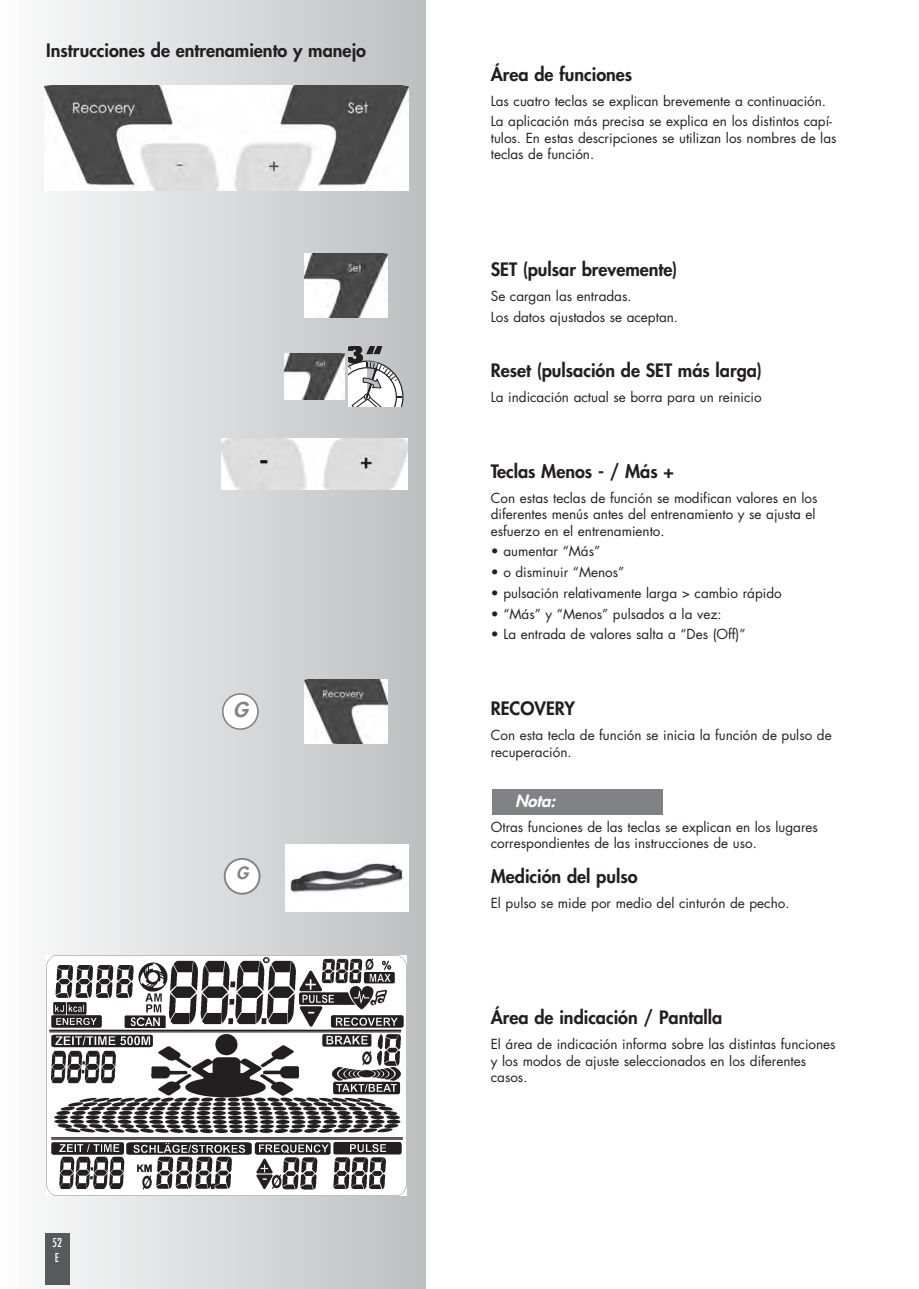
<style>
.page{position:relative;width:919px;height:1289px;background:#fff}
.page>*{position:absolute;margin:0;border:0;box-sizing:border-box;transform-origin:0 0}
.t1{font:italic 800 19.95px "Futura CE";color:#808285}
.t2{font:800 18px "Futura CE";color:#231f20}
.t3{font:italic 800 16.5px "Futura CE";color:#fff}
.t4{font:italic 800 16.5px "Futura CE";color:#808285}
.t5{font:13.5px/16.5px "Futura CE";color:#231f20}
.t6{font:condensed 12px/15.6px "Futura";color:#fff}
</style>
<div class="page">
<div style="left:0;top:0;width:425px;height:1288px;background:linear-gradient(to right,#fcfcfc,#bdbfc1)"></div>
<div style="left:45px;top:1233px;width:24px;height:51px;background:#58595b"></div>
<img style="left:45px;top:86px;width:364px;height:105px">
<img style="left:304px;top:254px;width:83px;height:64px">
<img style="left:304px;top:679px;width:83px;height:64px">
<svg style="left:222px;top:693px;width:37px;height:37px"></svg>
<img style="left:222px;top:438px;width:186px;height:51px">
<img style="left:284px;top:353px;width:60px;height:46px">
<svg style="left:348px;top:346px;width:55px;height:60px"></svg>
<img style="left:46px;top:955px;width:361px;height:240px">
<div style="left:492px;top:789px;width:170px;height:26px;background:#808285"></div>
<img style="left:285px;top:844px;width:123px;height:67px">
<svg style="left:224px;top:858px;width:36px;height:36px"></svg>
<h2 class="t2" style="left:46px;top:42px;width:321px">Instrucciones de entrenamiento y manejo</h2>
<h1 class="t1" style="left:233px;top:700px;width:21px">G</h1>
<p class="t6" style="left:52px;top:1235px;width:11px">52<br>E</p>
<p class="t4" style="left:236px;top:865px;width:17px">G</p>
<h2 class="t2" style="left:490px;top:65px;width:143px">Área de funciones</h2>
<p class="t5" style="left:490px;top:91px;width:343px;line-height:20.7px">Las cuatro teclas se explican brevemente a continuación.<br>La aplicación más precisa se explica en los distintos capí-</p>
<p class="t5" style="left:490px;top:131px;width:347px">tulos. En estas descripciones se utilizan los nombres de las teclas de función.</p>
<h2 class="t2" style="left:490px;top:261px;width:188px">SET (pulsar brevemente)</h2>
<p class="t5" style="left:490px;top:287px;width:189px;line-height:20.7px">Se cargan las entradas.<br>Los datos ajustados se aceptan.</p>
<h2 class="t2" style="left:490px;top:362px;width:272px">Reset (pulsación de SET más larga)</h2>
<p class="t5" style="left:490px;top:390px;width:272px">La indicación actual se borra para un reinicio</p>
<h2 class="t2" style="left:490px;top:462px;width:185px">Teclas Menos - / Más +</h2>
<p class="t5" style="left:490px;top:490px;width:328px">Con estas teclas de función se modifican valores en los diferentes menús antes del entrenamiento y se ajusta el esfuerzo en el entrenamiento.</p>
<p class="t5" style="left:490px;top:544px;width:111px">• aumentar “Más”</p>
<p class="t5" style="left:490px;top:565px;width:135px">• o disminuir “Menos”</p>
<p class="t5" style="left:490px;top:586px;width:292px">• pulsación relativamente larga &gt; cambio rápido</p>
<p class="t5" style="left:490px;top:606px;width:232px">• “Más” y “Menos” pulsados a la vez:</p>
<p class="t5" style="left:490px;top:627px;width:256px">• La entrada de valores salta a “Des (Off)”</p>
<h2 class="t2" style="left:490px;top:699px;width:86px">RECOVERY</h2>
<p class="t5" style="left:490px;top:728px;width:342px">Con esta tecla de función se inicia la función de pulso de recuperación.</p>
<p class="t3" style="left:515px;top:793px;width:46px">Nota:</p>
<p class="t5" style="left:490px;top:819px;width:328px">Otras funciones de las teclas se explican en los lugares correspondientes de las instrucciones de uso.</p>
<h2 class="t2" style="left:490px;top:867px;width:148px">Medición del pulso</h2>
<p class="t5" style="left:490px;top:895px;width:300px">El pulso se mide por medio del cinturón de pecho.</p>
<h2 class="t2" style="left:490px;top:1008px;width:233px">Área de indicación / Pantalla</h2>
<p class="t5" style="left:490px;top:1037px;width:346px">El área de indicación informa sobre las distintas funciones y los modos de ajuste seleccionados en los diferentes casos.</p>
</div>
